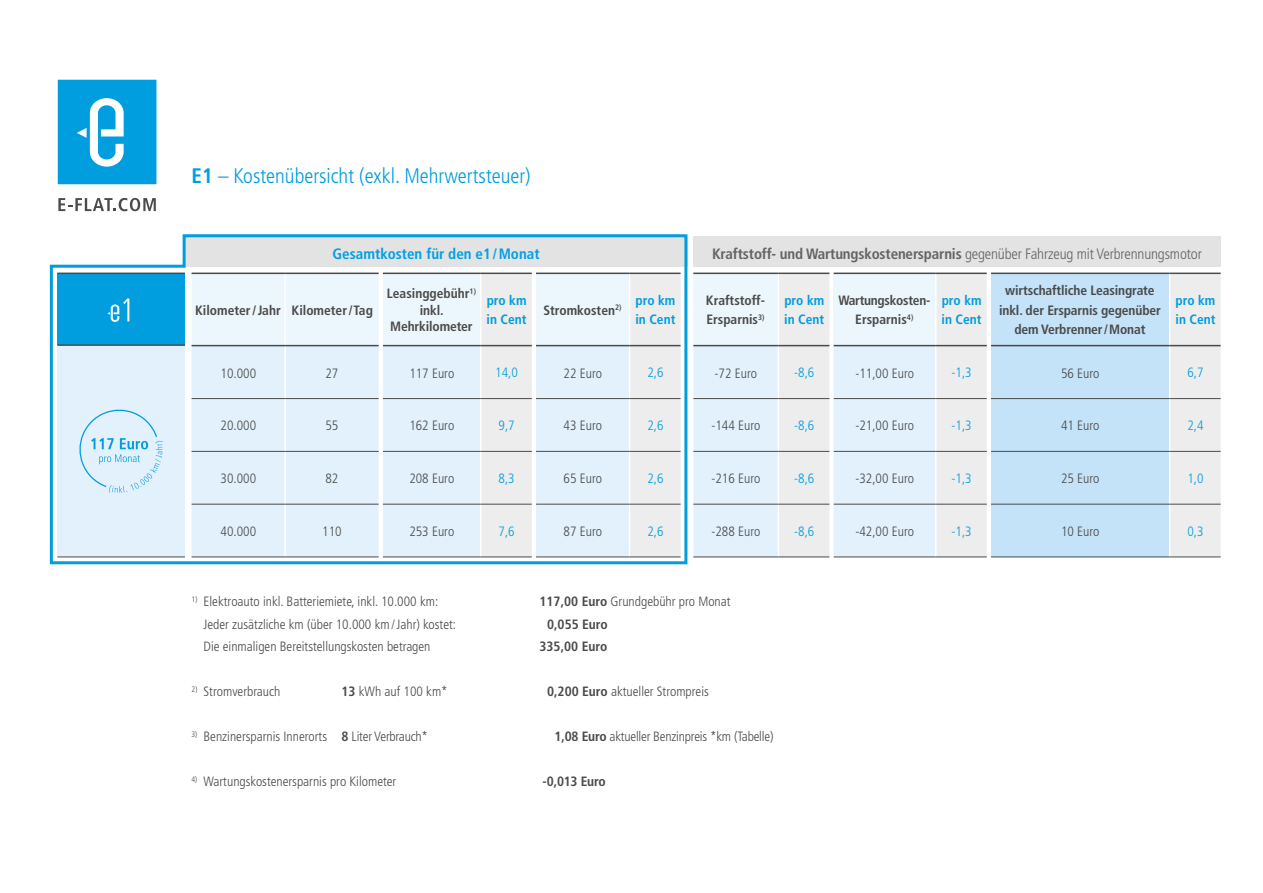
<style>
.page{position:relative;width:1263px;height:893px;background:#fff}
.page>*{position:absolute;margin:0;border:0;box-sizing:border-box;transform-origin:0 0}
.t1{font:300 condensed 21px "Frutiger";color:#009ddf}
.t2{font:700 condensed 15px "Frutiger";letter-spacing:-.01em;color:#646363}
.t3{font:700 condensed 15px "Frutiger";color:#009fe3}
.t4{font:300 condensed 13.5px "Frutiger";color:#4a4a49}
.t5{font:700 condensed 13.5px/19.5px "Frutiger";letter-spacing:-.01em;color:#4a4a49;text-align:center}
.t6{font:300 condensed 13.5px "Frutiger";color:#009ddf}
.t7{font:700 condensed 13.5px/19.5px "Frutiger";color:#009ddf}
.s1{font-weight:700}
.s2{font-weight:300}
.s3{color:#009ddf}
</style>
<div class="page">
<div style="left:693px;top:237px;width:528px;height:30px;background:#e3e3e3"></div>
<svg style="left:49px;top:234px;width:639px;height:331px"></svg>
<div style="left:57px;top:273px;width:128px;height:72px;background:#009ddf"></div>
<div style="left:57px;top:345px;width:128px;height:212px;background:#e2f1fc"></div>
<hr style="left:57px;top:273px;width:128px;height:1px;background:#4a4a49">
<hr style="left:57px;top:344px;width:128px;height:2px;background:#4a4a49">
<hr style="left:57px;top:557px;width:128px;height:1px;background:#4a4a49">
<svg style="left:107px;top:298px;width:22px;height:24px"></svg>
<svg style="left:79px;top:410px;width:84px;height:83px"></svg>
<hr style="left:192px;top:557px;width:93px;height:1px;background:#4a4a49">
<hr style="left:285px;top:557px;width:94px;height:1px;background:#4a4a49">
<hr style="left:383px;top:557px;width:98px;height:1px;background:#4a4a49">
<hr style="left:481px;top:557px;width:51px;height:1px;background:#4a4a49">
<hr style="left:693px;top:557px;width:85px;height:1px;background:#4a4a49">
<hr style="left:778px;top:557px;width:51px;height:1px;background:#4a4a49">
<svg style="left:693px;top:273px;width:294px;height:284px;background:#e5eef4"></svg>
<hr style="left:935px;top:274px;width:1px;height:71px;background:#fff">
<hr style="left:935px;top:346px;width:1px;height:52px;background:#fff">
<hr style="left:935px;top:399px;width:1px;height:52px;background:#fff">
<hr style="left:935px;top:452px;width:1px;height:52px;background:#fff">
<hr style="left:935px;top:504px;width:1px;height:53px;background:#fff">
<hr style="left:834px;top:273px;width:102px;height:1px;background:#4a4a49">
<hr style="left:936px;top:273px;width:51px;height:1px;background:#4a4a49">
<hr style="left:834px;top:345px;width:102px;height:1px;background:#4a4a49">
<hr style="left:936px;top:345px;width:51px;height:1px;background:#4a4a49">
<hr style="left:834px;top:398px;width:102px;height:1px;background:#4a4a49">
<hr style="left:936px;top:398px;width:51px;height:1px;background:#4a4a49">
<hr style="left:834px;top:451px;width:102px;height:1px;background:#4a4a49">
<hr style="left:834px;top:504px;width:102px;height:1px;background:#4a4a49">
<hr style="left:834px;top:557px;width:102px;height:1px;background:#4a4a49">
<hr style="left:936px;top:451px;width:51px;height:1px;background:#4a4a49">
<hr style="left:936px;top:504px;width:51px;height:1px;background:#4a4a49">
<hr style="left:936px;top:557px;width:51px;height:1px;background:#4a4a49">
<div style="left:991px;top:274px;width:178px;height:283px;background:#c4e2f8"></div>
<div style="left:1170px;top:274px;width:51px;height:283px;background:#ededed"></div>
<hr style="left:991px;top:273px;width:179px;height:1px;background:#4a4a49">
<hr style="left:1170px;top:273px;width:51px;height:1px;background:#4a4a49">
<hr style="left:991px;top:345px;width:179px;height:1px;background:#4a4a49">
<hr style="left:1170px;top:345px;width:51px;height:1px;background:#4a4a49">
<hr style="left:991px;top:398px;width:179px;height:1px;background:#4a4a49">
<hr style="left:1170px;top:398px;width:51px;height:1px;background:#4a4a49">
<hr style="left:991px;top:451px;width:179px;height:1px;background:#4a4a49">
<hr style="left:991px;top:504px;width:179px;height:1px;background:#4a4a49">
<hr style="left:991px;top:557px;width:179px;height:1px;background:#4a4a49">
<hr style="left:1170px;top:451px;width:51px;height:1px;background:#4a4a49">
<hr style="left:1170px;top:504px;width:51px;height:1px;background:#4a4a49">
<hr style="left:1170px;top:557px;width:51px;height:1px;background:#4a4a49">
<svg style="left:192px;top:273px;width:489px;height:284px;background:#e4eef6"></svg>
<hr style="left:629px;top:274px;width:1px;height:71px;background:#fff">
<hr style="left:629px;top:346px;width:1px;height:52px;background:#fff">
<hr style="left:629px;top:399px;width:1px;height:52px;background:#fff">
<hr style="left:629px;top:452px;width:1px;height:52px;background:#fff">
<hr style="left:629px;top:504px;width:1px;height:53px;background:#fff">
<hr style="left:536px;top:273px;width:94px;height:1px;background:#4a4a49">
<hr style="left:630px;top:273px;width:51px;height:1px;background:#4a4a49">
<hr style="left:536px;top:345px;width:94px;height:1px;background:#4a4a49">
<hr style="left:630px;top:345px;width:51px;height:1px;background:#4a4a49">
<hr style="left:536px;top:398px;width:94px;height:1px;background:#4a4a49">
<hr style="left:630px;top:398px;width:51px;height:1px;background:#4a4a49">
<hr style="left:536px;top:451px;width:94px;height:1px;background:#4a4a49">
<hr style="left:536px;top:504px;width:94px;height:1px;background:#4a4a49">
<hr style="left:536px;top:557px;width:94px;height:1px;background:#4a4a49">
<hr style="left:630px;top:451px;width:51px;height:1px;background:#4a4a49">
<hr style="left:630px;top:504px;width:51px;height:1px;background:#4a4a49">
<hr style="left:630px;top:557px;width:51px;height:1px;background:#4a4a49">
<svg style="left:58px;top:80px;width:98px;height:104px;background:#20a9e3"></svg>
<svg style="left:58px;top:198px;width:98px;height:13px"></svg>
<h1 class="t1" style="left:192px;top:164px;width:341px"><span class="s1">E1</span> – Kostenübersicht (exkl. Mehrwertsteuer)</h1>
<p class="t3" style="left:333px;top:245px;width:209px">Gesamtkosten für den e1/Monat</p>
<p class="t2" style="left:712px;top:245px;width:491px">Kraftstoff- und Wartungskostenersparnis <span class="s2">gegenüber Fahrzeug mit Verbrennungsmotor</span></p>
<p class="t5" style="left:195px;top:300px;width:179px">Kilometer/Jahr Kilometer/Tag</p>
<p class="t4" style="left:221px;top:365px;width:37px">10.000</p>
<p class="t4" style="left:325px;top:365px;width:14px">27</p>
<p class="t5" style="left:387px;top:285px;width:91px;line-height:16.5px">Leasinggebühr<sup>1) </sup>inkl.<br>Mehrkilometer</p>
<p class="t7" style="left:487px;top:290px;width:42px">pro km in Cent</p>
<p class="t4" style="left:409px;top:365px;width:46px">117 Euro</p>
<p class="t6" style="left:495px;top:365px;width:24px">14,0</p>
<p class="t5" style="left:543px;top:305px;width:134px;line-height:9.8px;text-align:right">Stromkosten<sup>2)</sup> <sup>pro</sup> <sup>km </sup><span class="s3">in Cent</span></p>
<p class="t4" style="left:563px;top:365px;width:40px">22 Euro</p>
<p class="t6" style="left:647px;top:365px;width:18px">2,6</p>
<p class="t5" style="left:706px;top:290px;width:61px;text-align:left">Kraftstoff-<br>Ersparnis<sup>3)</sup></p>
<p class="t7" style="left:784px;top:290px;width:42px">pro km in Cent</p>
<p class="t5" style="left:838px;top:290px;width:93px">Wartungskosten-<br>Ersparnis<sup>4)</sup></p>
<p class="t7" style="left:942px;top:290px;width:42px">pro km in Cent</p>
<p class="t4" style="left:715px;top:365px;width:44px">-72 Euro</p>
<p class="t6" style="left:794px;top:365px;width:22px">-8,6</p>
<p class="t4" style="left:855px;top:365px;width:60px">-11,00 Euro</p>
<p class="t6" style="left:951px;top:365px;width:22px">-1,3</p>
<p class="t5" style="left:999px;top:281px;width:163px">wirtschaftliche Leasingrate inkl. der Ersparnis gegenüber dem Verbrenner/Monat</p>
<p class="t7" style="left:1175px;top:290px;width:42px">pro km in Cent</p>
<p class="t4" style="left:1061px;top:365px;width:40px">56 Euro</p>
<p class="t6" style="left:1187px;top:365px;width:18px">6,7</p>
<p class="t4" style="left:221px;top:418px;width:37px">20.000</p>
<p class="t4" style="left:325px;top:418px;width:14px">55</p>
<p class="t4" style="left:409px;top:418px;width:46px">162 Euro</p>
<p class="t6" style="left:498px;top:418px;width:18px">9,7</p>
<p class="t4" style="left:563px;top:418px;width:40px">43 Euro</p>
<p class="t6" style="left:647px;top:418px;width:18px">2,6</p>
<p class="t4" style="left:711px;top:418px;width:50px">-144 Euro</p>
<p class="t6" style="left:794px;top:418px;width:22px">-8,6</p>
<p class="t4" style="left:855px;top:418px;width:60px">-21,00 Euro</p>
<p class="t6" style="left:951px;top:418px;width:22px">-1,3</p>
<p class="t4" style="left:1061px;top:418px;width:40px">41 Euro</p>
<p class="t6" style="left:1187px;top:418px;width:18px">2,4</p>
<p class="t4" style="left:221px;top:470px;width:37px">30.000</p>
<p class="t4" style="left:325px;top:470px;width:14px">82</p>
<p class="t4" style="left:409px;top:470px;width:46px">208 Euro</p>
<p class="t6" style="left:498px;top:470px;width:18px">8,3</p>
<p class="t4" style="left:563px;top:470px;width:40px">65 Euro</p>
<p class="t6" style="left:647px;top:470px;width:18px">2,6</p>
<p class="t4" style="left:711px;top:470px;width:50px">-216 Euro</p>
<p class="t6" style="left:794px;top:470px;width:22px">-8,6</p>
<p class="t4" style="left:855px;top:470px;width:60px">-32,00 Euro</p>
<p class="t6" style="left:951px;top:470px;width:22px">-1,3</p>
<p class="t4" style="left:1061px;top:470px;width:40px">25 Euro</p>
<p class="t6" style="left:1187px;top:470px;width:18px">1,0</p>
<p class="t4" style="left:221px;top:523px;width:37px">40.000</p>
<p class="t4" style="left:322px;top:523px;width:21px">110</p>
<p class="t4" style="left:409px;top:523px;width:46px">253 Euro</p>
<p class="t6" style="left:498px;top:523px;width:18px">7,6</p>
<p class="t4" style="left:563px;top:523px;width:40px">87 Euro</p>
<p class="t6" style="left:647px;top:523px;width:18px">2,6</p>
<p class="t4" style="left:711px;top:523px;width:50px">-288 Euro</p>
<p class="t6" style="left:794px;top:523px;width:22px">-8,6</p>
<p class="t4" style="left:855px;top:523px;width:60px">-42,00 Euro</p>
<p class="t6" style="left:951px;top:523px;width:22px">-1,3</p>
<p class="t4" style="left:1061px;top:523px;width:40px">10 Euro</p>
<p class="t6" style="left:1187px;top:523px;width:18px">0,3</p>
<p class="t4" style="left:192px;top:594px;width:248px"><sup>1)</sup> Elektroauto inkl. Batteriemiete, inkl. 10.000 km:</p>
<p class="t4" style="left:540px;top:594px;width:193px"><span class="s1">117,00 Euro</span> Grundgebühr pro Monat</p>
<p class="t4" style="left:204px;top:616px;width:254px">Jeder zusätzliche km (über 10.000 km/Jahr) kostet:</p>
<p class="t5" style="left:547px;top:614px;width:62px">0,055 Euro</p>
<p class="t4" style="left:204px;top:639px;width:228px">Die einmaligen Bereitstellungskosten betragen</p>
<p class="t5" style="left:540px;top:637px;width:69px">335,00 Euro</p>
<p class="t4" style="left:192px;top:684px;width:90px"><sup>2)</sup> Stromverbrauch</p>
<p class="t4" style="left:342px;top:684px;width:108px"><span class="s1">13</span> kWh auf 100 km*</p>
<p class="t4" style="left:547px;top:684px;width:163px"><span class="s1">0,200 Euro</span> aktueller Strompreis</p>
<p class="t4" style="left:192px;top:729px;width:238px"><sup>3)</sup> Benzinersparnis Innerorts <span class="s1">8</span> Liter Verbrauch*</p>
<p class="t4" style="left:555px;top:729px;width:220px"><span class="s1">1,08 Euro</span> aktueller Benzinpreis *km (Tabelle)</p>
<p class="t4" style="left:192px;top:774px;width:206px"><sup>4)</sup> Wartungskostenersparnis pro Kilometer</p>
<p class="t5" style="left:543px;top:772px;width:65px">-0,013 Euro</p>
</div>
